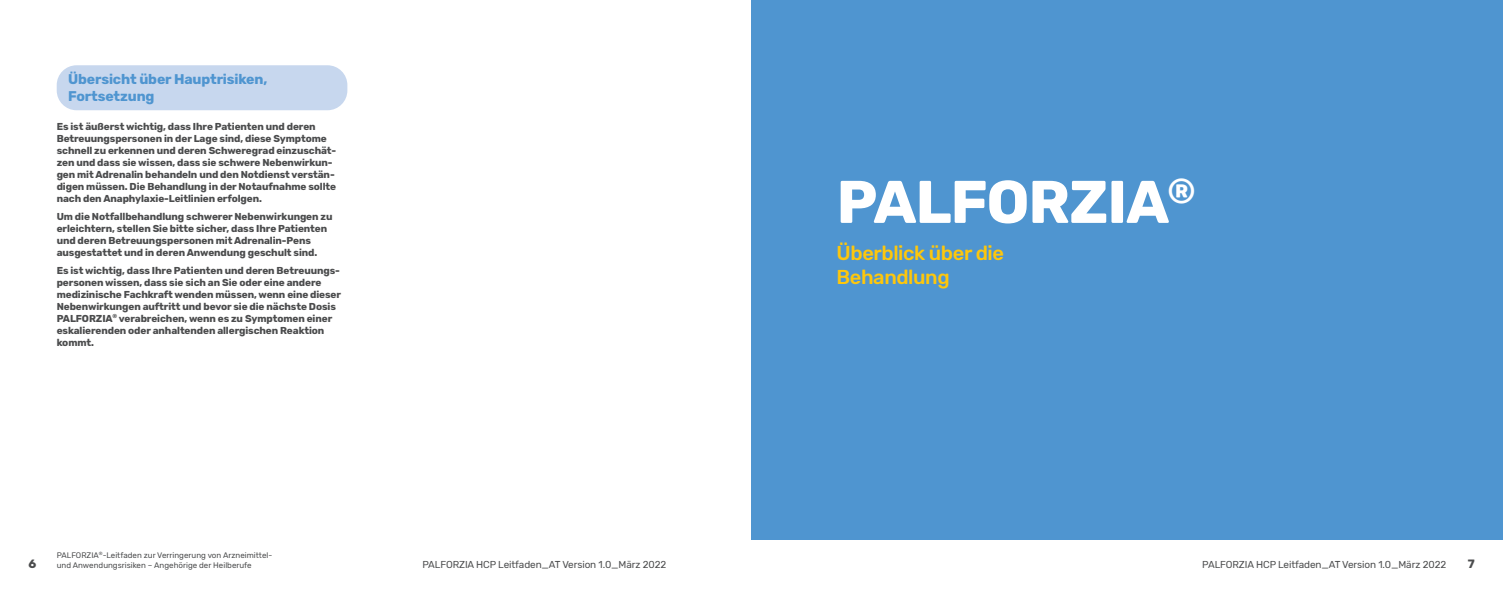
<style>
.page{position:relative;width:1503px;height:596px;background:#fff}
.page>*{position:absolute;margin:0;border:0;box-sizing:border-box;transform-origin:0 0}
.Chapter_title{font:700 60px "Rubik";letter-spacing:-.015em;color:#fff}
.Subtitle{font:500 20px/24px "Rubik";letter-spacing:-.02em;color:#fec70c}
.New_Heading_1_lozeng{font:700 14px/17px "Rubik";letter-spacing:-.01em;color:#4f95d0}
.t1{font:700 12px "Rubik";color:#4b4c4d}
._10pt_Rubik_Regular{font:700 10px/12px "Rubik";letter-spacing:-.01em;color:#4b4c4d}
.t2{font:10px "Rubik";letter-spacing:-.01em;color:#4b4c4d}
.t3{font:8px "Rubik";color:#4b4c4d}
</style>
<div class="page">
<div style="left:751px;top:0;width:751px;height:539px;background:#4f95d0"></div>
<div style="left:57px;top:65px;width:290px;height:45px;background:#c7d7ee;border-radius:20px"></div>
<p class="New_Heading_1_lozeng" style="left:68px;top:71px;width:201px">Übersicht über Hauptrisiken,<br>Fortsetzung</p>
<p class="_10pt_Rubik_Regular" style="left:57px;top:121px;width:281px">Es ist äußerst wichtig, dass Ihre Patienten und deren Betreuungspersonen in der Lage sind, diese Symptome schnell zu erkennen und deren Schweregrad einzuschät&shy;zen und dass sie wissen, dass sie schwere Nebenwirkun&shy;gen mit Adrenalin behandeln und den Notdienst verstän&shy;digen müssen. Die Behandlung in der Notaufnahme sollte nach den Anaphylaxie-Leitlinien erfolgen.</p>
<p class="_10pt_Rubik_Regular" style="left:57px;top:210px;width:277px">Um die Notfallbehandlung schwerer Nebenwirkungen zu erleichtern, stellen Sie bitte sicher, dass Ihre Patienten und deren Betreuungspersonen mit Adrenalin-Pens ausgestattet und in deren Anwendung geschult sind.</p>
<p class="_10pt_Rubik_Regular" style="left:57px;top:264px;width:286px">Es ist wichtig, dass Ihre Patienten und deren Betreuungs&shy;personen wissen, dass sie sich an Sie oder eine andere medizinische Fachkraft wenden müssen, wenn eine dieser Nebenwirkungen auftritt und bevor sie die nächste Dosis PALFORZIA<sup>®</sup> verabreichen, wenn es zu Symptomen einer eskalierenden oder anhaltenden allergischen Reaktion kommt.</p>
<p class="Chapter_title" style="left:836px;top:167px;width:360px">PALFORZIA<sup>®</sup></p>
<p class="Subtitle" style="left:836px;top:241px;width:169px">Überblick über die<br>Behandlung</p>
<p class="t3" style="left:57px;top:550px;width:217px">PALFORZIA<sup>®</sup>-Leitfaden zur Verringerung von Arzneimittel-</p>
<p class="t1" style="left:28px;top:556px;width:9px">6</p>
<p class="t3" style="left:57px;top:560px;width:196px">und Anwendungsrisiken – Angehörige der Heilberufe</p>
<p class="t2" style="left:422px;top:558px;width:245px">PALFORZIA HCP Leitfaden_AT Version 1.0_März 2022</p>
<p class="t2" style="left:1202px;top:558px;width:245px">PALFORZIA HCP Leitfaden_AT Version 1.0_März 2022</p>
<p class="t1" style="left:1467px;top:556px;width:8px">7</p>
</div>
